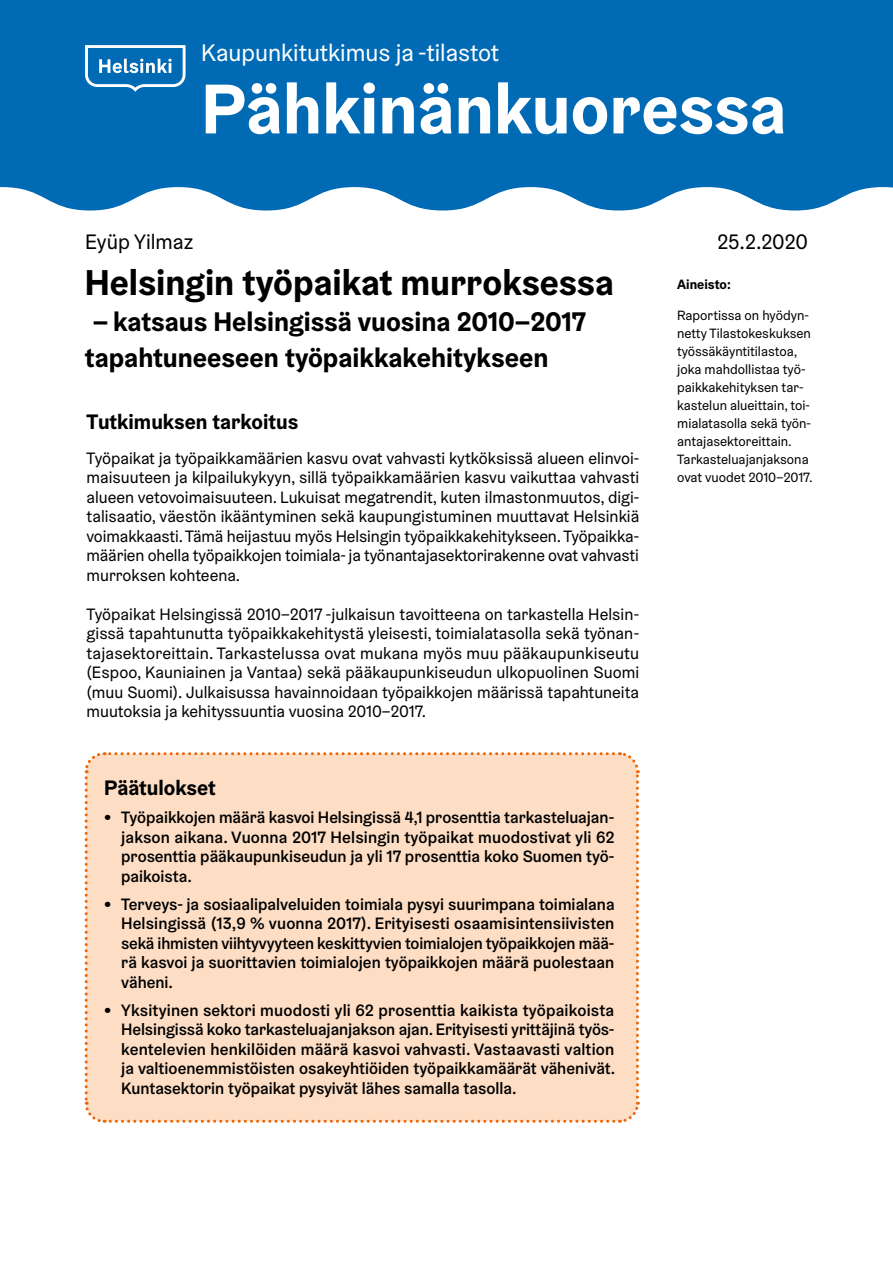
<style>
.page{position:relative;width:893px;height:1263px;background:#fff}
.page>*{position:absolute;margin:0;border:0;box-sizing:border-box;transform-origin:0 0}
.t1{font:700 70.5px "Helsinki Grotesk";color:#fff}
.Kappaletyyli_1{font:700 36px "Helsinki Grotesk";color:#000}
.Kappaletyyli_1-2{font:700 27px/36px "Helsinki Grotesk";color:#000}
.t2{font:24px "Helsinki Grotesk";color:#fff}
.H2_otsikkotaso{font:700 21px "Helsinki Grotesk";color:#000}
.Kirjoittajan_nimi_ja{font:21px "Helsinki Grotesk";color:#000}
.Leipis{font:16.5px/19.5px "Helsinki Grotesk";color:#000;text-align:justify}
.t3{font:500 16.5px/19.5px "Helsinki Grotesk";color:#000;text-align:justify}
.Kapea_palsta{font:13.5px/18px "Helsinki Grotesk";color:#000}
.Kapea_palsta-2{font:700 13.5px "Helsinki Grotesk";color:#000}
.s1{font-weight:900;font-size:19.5px}
</style>
<div class="page">
<div style="left:0;top:0;width:893px;height:210px;background:#006ab5"></div>
<svg style="left:85px;top:45px;width:101px;height:47px"></svg>
<div style="left:84px;top:752px;width:556px;height:371px;background:#fdddc4"></div>
<h3 class="t2" style="left:201px;top:37px;width:299px">Kaupunkitutkimus ja -tilastot</h3>
<h1 class="t1" style="left:201px;top:64px;width:587px">Pähkinänkuoressa</h1>
<p class="Kirjoittajan_nimi_ja" style="left:85px;top:229px;width:110px">Eyüp Yilmaz</p>
<p class="Kirjoittajan_nimi_ja" style="left:717px;top:229px;width:92px">25.2.2020</p>
<h1 class="Kappaletyyli_1" style="left:85px;top:260px;width:531px">Helsingin työpaikat murroksessa</h1>
<h1 class="Kappaletyyli_1-2" style="left:85px;top:303px;width:503px">– katsaus Helsingissä vuosina 2010–2017 tapahtuneeseen työpaikkakehitykseen</h1>
<h2 class="H2_otsikkotaso" style="left:86px;top:408px;width:213px">Tutkimuksen tarkoitus</h2>
<p class="Leipis" style="left:86px;top:448px;width:554px">Työpaikat ja työpaikkamäärien kasvu ovat vahvasti kytköksissä alueen elinvoi&shy;maisuuteen ja kilpailukykyyn, sillä työpaikkamäärien kasvu vaikuttaa vahvasti alueen vetovoimaisuuteen. Lukuisat megatrendit, kuten ilmastonmuutos, digi&shy;talisaatio, väestön ikääntyminen sekä kaupungistuminen muuttavat Helsinkiä voimakkaasti. Tämä heijastuu myös Helsingin työpaikkakehitykseen. Työpaikka&shy;määrien ohella työpaikkojen toimiala- ja työnantajasektorirakenne ovat vahvasti murroksen kohteena.</p>
<p class="Leipis" style="left:86px;top:604px;width:554px">Työpaikat Helsingissä 2010–2017 -julkaisun tavoitteena on tarkastella Helsin&shy;gissä tapahtunutta työpaikkakehitystä yleisesti, toimialatasolla sekä työnan&shy;tajasektoreittain. Tarkastelussa ovat mukana myös muu pääkaupunkiseutu (Espoo, Kauniainen ja Vantaa) sekä pääkaupunkiseudun ulkopuolinen Suomi (muu Suomi). Julkaisussa havainnoidaan työpaikkojen määrissä tapahtuneita muutoksia ja kehityssuuntia vuosina 2010–2017.</p>
<h2 class="H2_otsikkotaso" style="left:104px;top:775px;width:113px">Päätulokset</h2>
<p class="t3" style="left:121px;top:808px;width:495px;text-indent:-17px"><span class="s1">•</span> Työpaikkojen määrä kasvoi Helsingissä 4,1 prosenttia tarkasteluajan&shy;jakson aikana. Vuonna 2017 Helsingin työpaikat muodostivat yli 62 prosenttia pääkaupunkiseudun ja yli 17 prosenttia koko Suomen työ&shy;paikoista.</p>
<p class="t3" style="left:121px;top:894px;width:495px;text-indent:-17px"><span class="s1">•</span> Terveys- ja sosiaalipalveluiden toimiala pysyi suurimpana toimialana Helsingissä (13,9 % vuonna 2017). Erityisesti osaamisintensiivisten sekä ihmisten viihtyvyyteen keskittyvien toimialojen työpaikkojen mää&shy;rä kasvoi ja suorittavien toimialojen työpaikkojen määrä puolestaan väheni.</p>
<p class="t3" style="left:121px;top:1000px;width:496px;text-indent:-17px"><span class="s1">•</span> Yksityinen sektori muodosti yli 62 prosenttia kaikista työpaikoista Helsingissä koko tarkasteluajanjakson ajan. Erityisesti yrittäjinä työs&shy;kentelevien henkilöiden määrä kasvoi vahvasti. Vastaavasti valtion ja valtioenemmistöisten osakeyhtiöiden työpaikkamäärät vähenivät.<br>Kuntasektorin työpaikat pysyivät lähes samalla tasolla.</p>
<p class="Kapea_palsta-2" style="left:677px;top:276px;width:55px">Aineisto:</p>
<p class="Kapea_palsta" style="left:677px;top:306px;width:137px">Raportissa on hyödyn&shy;netty Tilastokeskuksen työssäkäyntitilastoa, joka mahdollistaa työ&shy;paikkakehityksen tar&shy;kastelun alueittain, toi&shy;mialatasolla sekä työn&shy;antajasektoreittain.<br>Tarkasteluajanjaksona ovat vuodet 2010–2017.</p>
</div>
